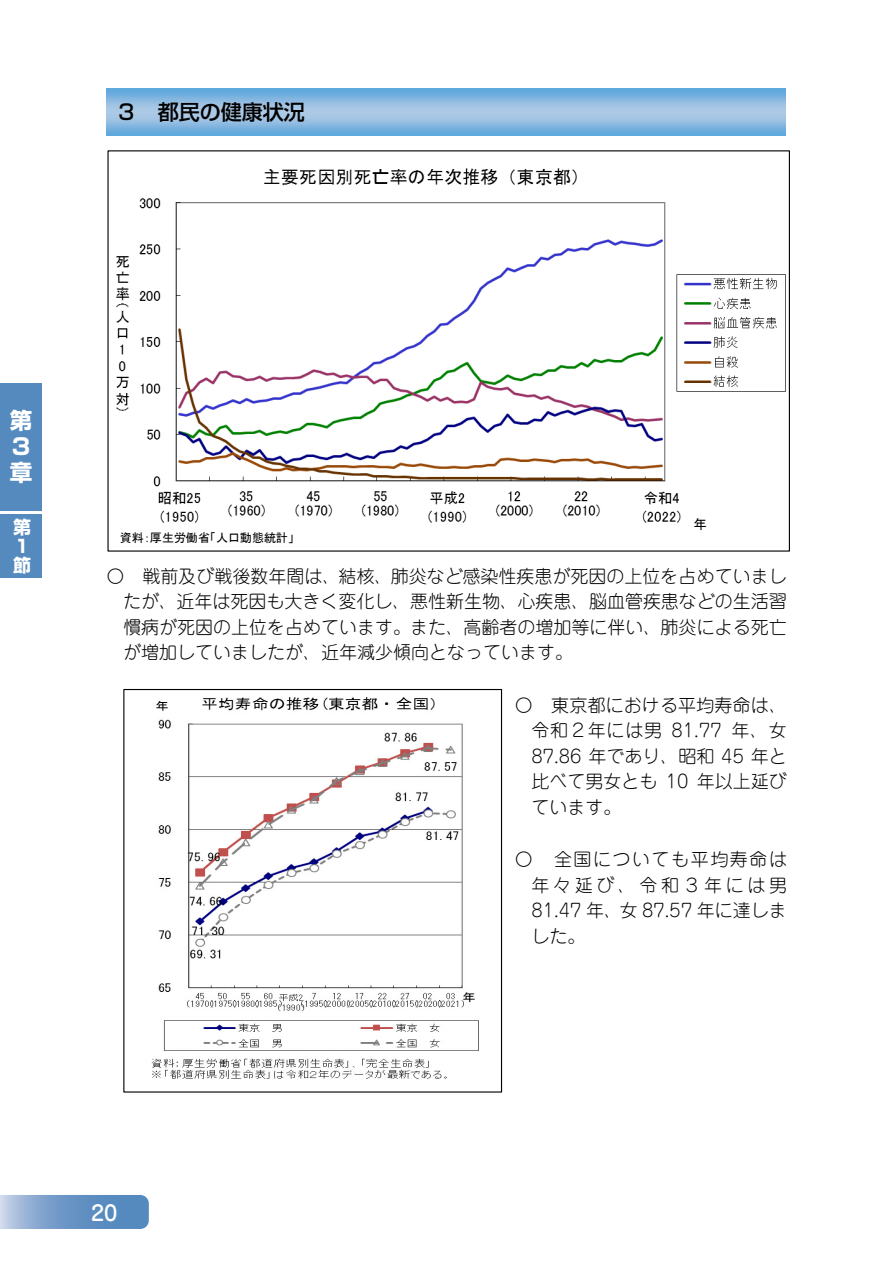
<style>
.page{position:relative;width:893px;height:1263px;background:#fff}
.page>*{position:absolute;margin:0;border:0;box-sizing:border-box;transform-origin:0 0}
.t1{font:700 22.5px/25.8px "Shin Go Pro";color:#fff;text-align:justify}
.t2{font:500 21px "Shin Go Pro";letter-spacing:-.005em;color:#000}
.t3{font:500 21px "P Jun 34 Pro N";color:#fff}
.t4{font:300 18px/25.5px "P Jun 101 Pro N";color:#000;text-align:justify}
.t5{font:700 18px/19.4px "Shin Go Pro";color:#fff}
.t6{font:13.5px "MS Gothic";color:#000}
.t7{font:12px "MS P Gothic";color:#000}
</style>
<div class="page">
<svg style="left:0;top:1195px;width:149px;height:34px"></svg>
<div style="left:0;top:383px;width:42px;height:127px;background:#558abf"></div>
<div style="left:0;top:514px;width:42px;height:64px;background:#558abf"></div>
<img style="left:116px;top:168px;width:670px;height:355px">
<svg style="left:106px;top:88px;width:679px;height:48px"></svg>
<img style="left:151px;top:697px;width:328px;height:382px">
<div style="left:123px;top:689px;width:379px;height:403px;border:1px solid #000"></div>
<p class="t2" style="left:116px;top:94px;width:190px">３ 都民の健康状況</p>
<p class="t1" style="left:10px;top:405px;width:23px">第３章</p>
<p class="t5" style="left:13px;top:515px;width:19px">第<br>１節</p>
<p class="t7" style="left:120px;top:531px;width:176px">資料：厚生労働省「人口動態統計」</p>
<p class="t6" style="left:693px;top:517px;width:15px">年</p>
<p class="t4" style="left:123px;top:562px;width:665px;text-indent:-17px">○ 戦前及び戦後数年間は、結核、肺炎など感染性疾患が死因の上位を占めていましたが、近年は死因も大きく変化し、悪性新生物、心疾患、脳血管疾患などの生活習慣病が死因の上位を占めています。また、高齢者の増加等に伴い、肺炎による死亡が増加していましたが、近年減少傾向となっています。</p>
<p class="t4" style="left:532px;top:691px;width:257px;text-indent:-17px">○ 東京都における平均寿命は、令和２年には男 81.77 年、女87.86 年であり、昭和 45 年と比べて男女とも 10 年以上延びています。</p>
<p class="t4" style="left:532px;top:845px;width:257px;text-indent:-17px">○ 全国についても平均寿命は年々延び、令和３年には男81.47 年、女 87.57 年に達しました。</p>
<p class="t3" style="left:91px;top:1196px;width:28px">20</p>
</div>
